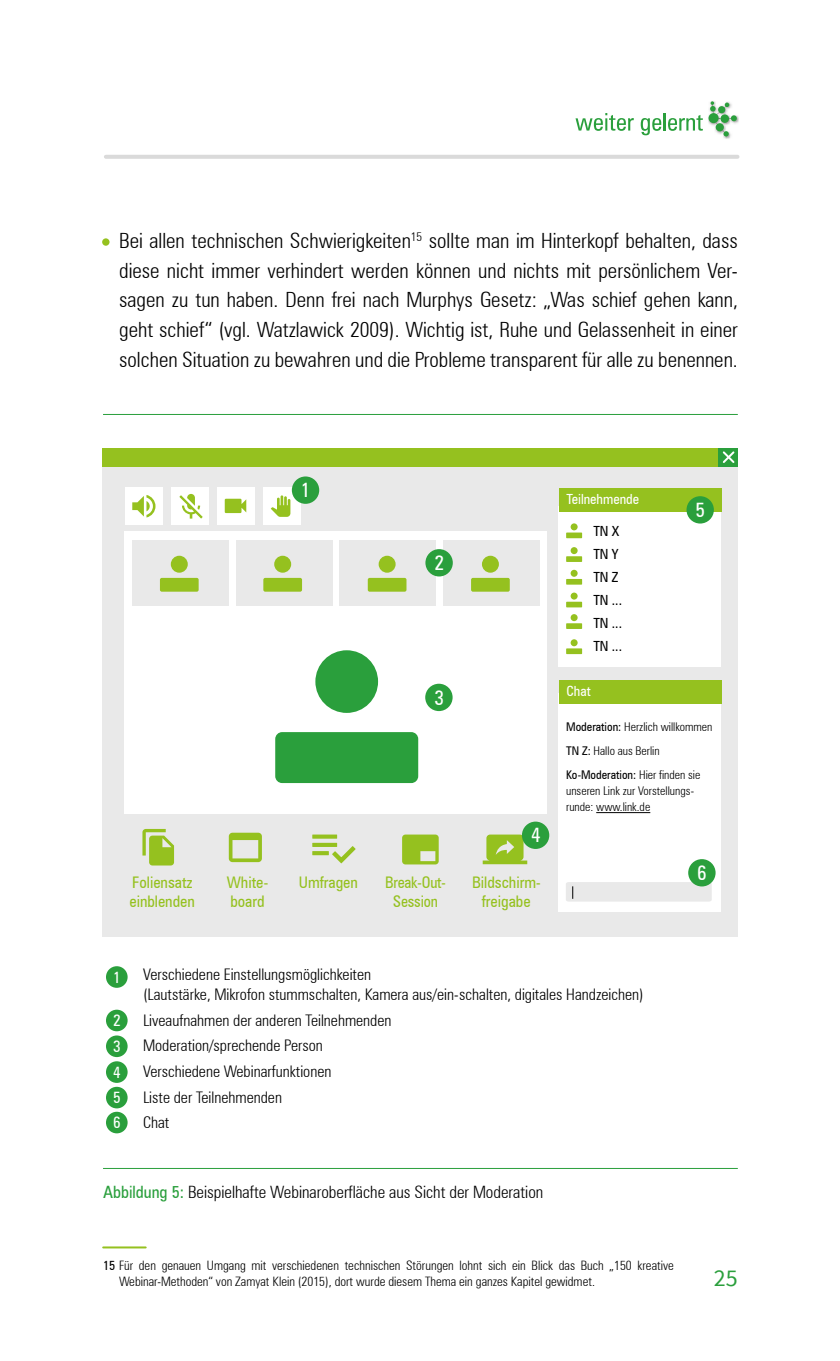
<style>
.page{position:relative;width:840px;height:1361px;background:#fff}
.page>*{position:absolute;margin:0;border:0;box-sizing:border-box;transform-origin:0 0}
.t1{font:24px "Source Sans Pro";color:#2a9f3c}
.Aufzählung{font:300 condensed 21px/29.6px "Zurich BT";color:#000;text-align:justify}
.t2{font:condensed 20.2px "Zurich BT";color:#fff}
.Abbildungsunterschri{font:300 condensed 17px "Zurich BT";color:#000}
.t3{font:300 condensed 16px/20px "Zurich BT";color:#000}
.t4{font:condensed 16px/19.2px "Zurich BT";color:#95c11f}
.t5{font:condensed 16px "Zurich BT";color:#95c11f;scale:.96 1}
.t6{font:condensed 16px "Zurich BT";color:#fff}
.t7{font:condensed 14px "Zurich BT";color:#000}
.t8{font:condensed 14px "Zurich BT";color:#fff}
.Fußnote{font:300 condensed 13px/16px "Zurich BT";color:#000}
.t9{font:300 condensed 12px/16px "Zurich BT";color:#000}
.s1{font-weight:400}
.s2{font-weight:400;color:#2a9f3c}
</style>
<div class="page">
<svg style="left:575px;top:113px;width:58px;height:18px"></svg>
<svg style="left:640px;top:113px;width:62px;height:22px"></svg>
<img style="left:708px;top:115px;width:30px;height:24px">
<svg style="left:709px;top:101px;width:27px;height:35px"></svg>
<hr style="left:106px;top:155px;width:631px;height:4px;background:#dadada">
<div style="left:102px;top:238px;width:7px;height:8px;background:#95c11f;border-radius:50%"></div>
<hr style="left:103px;top:1246px;width:43px;height:2px;background:#95c11f">
<hr style="left:103px;top:1168px;width:634px;height:1px;background:#2a9f3c">
<hr style="left:103px;top:414px;width:634px;height:1px;background:#2a9f3c">
<div style="left:102px;top:448px;width:635px;height:489px;background:#e9e9e9"></div>
<div style="left:102px;top:448px;width:635px;height:19px;background:#95c11f"></div>
<div style="left:718px;top:448px;width:19px;height:19px;background:#2a9f3c"></div>
<svg style="left:722px;top:451px;width:13px;height:12px"></svg>
<div style="left:125px;top:487px;width:37px;height:37px;background:#fff"></div>
<div style="left:125px;top:532px;width:422px;height:282px;background:#fff"></div>
<div style="left:217px;top:487px;width:37px;height:37px;background:#fff"></div>
<div style="left:171px;top:487px;width:38px;height:37px;background:#fff"></div>
<div style="left:263px;top:487px;width:38px;height:37px;background:#fff"></div>
<div style="left:558px;top:506px;width:162px;height:161px;background:#fff"></div>
<div style="left:558px;top:693px;width:162px;height:218px;background:#fff"></div>
<div style="left:133px;top:540px;width:96px;height:65px;background:#e9e9e9"></div>
<div style="left:236px;top:540px;width:96px;height:65px;background:#e9e9e9"></div>
<div style="left:339px;top:540px;width:96px;height:65px;background:#e9e9e9"></div>
<div style="left:442px;top:540px;width:97px;height:65px;background:#e9e9e9"></div>
<div style="left:275px;top:732px;width:143px;height:51px;background:#2a9f3c;border-radius:7px"></div>
<div style="left:315px;top:650px;width:63px;height:63px;background:#2a9f3c;border-radius:50%"></div>
<div style="left:160px;top:578px;width:38px;height:14px;background:#95c11f;border-radius:2px"></div>
<div style="left:263px;top:578px;width:39px;height:14px;background:#95c11f;border-radius:2px"></div>
<div style="left:367px;top:578px;width:39px;height:14px;background:#95c11f;border-radius:2px"></div>
<div style="left:471px;top:578px;width:38px;height:14px;background:#95c11f;border-radius:2px"></div>
<div style="left:566px;top:532px;width:15px;height:6px;background:#95c11f"></div>
<div style="left:566px;top:556px;width:15px;height:6px;background:#95c11f"></div>
<div style="left:566px;top:579px;width:15px;height:5px;background:#95c11f"></div>
<div style="left:566px;top:602px;width:15px;height:5px;background:#95c11f"></div>
<div style="left:566px;top:623px;width:15px;height:6px;background:#95c11f"></div>
<div style="left:566px;top:648px;width:15px;height:6px;background:#95c11f"></div>
<div style="left:171px;top:556px;width:17px;height:17px;background:#95c11f;border-radius:50%"></div>
<div style="left:274px;top:556px;width:17px;height:17px;background:#95c11f;border-radius:50%"></div>
<div style="left:378px;top:556px;width:17px;height:17px;background:#95c11f;border-radius:50%"></div>
<div style="left:481px;top:556px;width:17px;height:17px;background:#95c11f;border-radius:50%"></div>
<div style="left:570px;top:523px;width:7px;height:7px;background:#95c11f;border-radius:50%"></div>
<div style="left:570px;top:547px;width:7px;height:7px;background:#95c11f;border-radius:50%"></div>
<div style="left:570px;top:570px;width:7px;height:7px;background:#95c11f;border-radius:50%"></div>
<div style="left:570px;top:592px;width:7px;height:7px;background:#95c11f;border-radius:50%"></div>
<div style="left:570px;top:614px;width:7px;height:7px;background:#95c11f;border-radius:50%"></div>
<div style="left:570px;top:639px;width:7px;height:7px;background:#95c11f;border-radius:50%"></div>
<div style="left:558px;top:488px;width:163px;height:23px;background:#95c11f"></div>
<div style="left:558px;top:680px;width:163px;height:23px;background:#95c11f"></div>
<hr style="left:596px;top:812px;width:54px;height:1px;background:#000">
<div style="left:106px;top:966px;width:21px;height:22px;background:#2a9f3c;border-radius:50%"></div>
<div style="left:292px;top:476px;width:27px;height:28px;background:#2a9f3c;border-radius:50%"></div>
<div style="left:106px;top:1009px;width:21px;height:22px;background:#2a9f3c;border-radius:50%"></div>
<div style="left:425px;top:549px;width:27px;height:27px;background:#2a9f3c;border-radius:50%"></div>
<div style="left:106px;top:1035px;width:21px;height:22px;background:#2a9f3c;border-radius:50%"></div>
<div style="left:425px;top:684px;width:27px;height:27px;background:#2a9f3c;border-radius:50%"></div>
<div style="left:686px;top:496px;width:27px;height:27px;background:#2a9f3c;border-radius:50%"></div>
<div style="left:106px;top:1061px;width:21px;height:22px;background:#2a9f3c;border-radius:50%"></div>
<div style="left:106px;top:1087px;width:21px;height:21px;background:#2a9f3c;border-radius:50%"></div>
<div style="left:106px;top:1111px;width:21px;height:22px;background:#2a9f3c;border-radius:50%"></div>
<svg style="left:179px;top:494px;width:24px;height:24px"></svg>
<svg style="left:132px;top:495px;width:23px;height:22px"></svg>
<svg style="left:225px;top:499px;width:21px;height:14px"></svg>
<svg style="left:270px;top:495px;width:20px;height:22px"></svg>
<svg style="left:142px;top:829px;width:32px;height:36px"></svg>
<svg style="left:229px;top:832px;width:33px;height:30px"></svg>
<svg style="left:312px;top:834px;width:43px;height:29px"></svg>
<svg style="left:402px;top:834px;width:36px;height:30px"></svg>
<svg style="left:482px;top:834px;width:45px;height:30px"></svg>
<div style="left:521px;top:821px;width:28px;height:28px;background:#2a9f3c;border-radius:50%"></div>
<div style="left:566px;top:882px;width:145px;height:19px;background:#e9e9e9"></div>
<div style="left:687px;top:859px;width:28px;height:27px;background:#2a9f3c;border-radius:50%"></div>
<p class="Aufzählung" style="left:119px;top:226px;width:620px">Bei allen technischen Schwierigkeiten<sup>15</sup> sollte man im Hinterkopf behalten, dass diese nicht immer verhindert werden können und nichts mit persönlichem Ver&shy;sagen zu tun haben. Denn frei nach Murphys Gesetz: „Was schief gehen kann, geht schief“ (vgl. Watzlawick 2009). Wichtig ist, Ruhe und Gelassenheit in einer solchen Situation zu bewahren und die Probleme transparent für alle zu benennen.</p>
<p class="t4" style="left:132px;top:872px;width:61px">Foliensatz</p>
<p class="t4" style="left:129px;top:892px;width:67px">einblenden</p>
<p class="t2" style="left:301px;top:478px;width:11px">1</p>
<p class="t2" style="left:434px;top:550px;width:11px">2</p>
<p class="t2" style="left:434px;top:685px;width:11px">3</p>
<p class="t4" style="left:226px;top:872px;width:43px">White&shy;board</p>
<p class="t4" style="left:298px;top:872px;width:61px">Umfragen</p>
<p class="t5" style="left:385px;top:872px;width:65px">Break-Out-</p>
<p class="t5" style="left:393px;top:892px;width:48px">Session</p>
<p class="t2" style="left:530px;top:823px;width:11px">4</p>
<p class="t4" style="left:471px;top:872px;width:70px;text-align:center">Bildschirm&shy;freigabe</p>
<p class="t8" style="left:566px;top:491px;width:74px">Teilnehmende</p>
<p class="t7" style="left:593px;top:522px;width:28px">TN X</p>
<p class="t7" style="left:593px;top:545px;width:27px">TN Y</p>
<p class="t7" style="left:593px;top:568px;width:26px">TN Z</p>
<p class="t7" style="left:593px;top:591px;width:30px">TN ...</p>
<p class="t7" style="left:593px;top:614px;width:30px">TN ...</p>
<p class="t7" style="left:593px;top:637px;width:30px">TN ...</p>
<p class="t8" style="left:566px;top:683px;width:26px">Chat</p>
<p class="t2" style="left:695px;top:497px;width:11px">5</p>
<p class="t9" style="left:566px;top:719px;width:148px"><span class="s1">Moderation:</span> Herzlich willkommen</p>
<p class="t9" style="left:566px;top:743px;width:95px"><span class="s1">TN Z:</span> Hallo aus Berlin</p>
<p class="t9" style="left:566px;top:767px;width:136px"><span class="s1">Ko-Moderation:</span> Hier finden sie unseren Link zur Vorstellungs&shy;runde: www.link.de</p>
<p class="t2" style="left:697px;top:860px;width:11px">6</p>
<p class="t6" style="left:113px;top:967px;width:9px">1</p>
<p class="t6" style="left:113px;top:1010px;width:9px">2</p>
<p class="t6" style="left:113px;top:1036px;width:9px">3</p>
<p class="t6" style="left:113px;top:1062px;width:9px">4</p>
<p class="t6" style="left:113px;top:1088px;width:9px">5</p>
<p class="t6" style="left:113px;top:1112px;width:9px">6</p>
<p class="t3" style="left:143px;top:964px;width:502px">Verschiedene Einstellungsmöglichkeiten<br>(Lautstärke, Mikrofon stummschalten, Kamera aus/ein-schalten, digitales Handzeichen)</p>
<p class="t3" style="left:143px;top:1009px;width:250px">Liveaufnahmen der anderen Teilnehmenden</p>
<p class="t3" style="left:143px;top:1035px;width:181px">Moderation/sprechende Person</p>
<p class="t3" style="left:143px;top:1061px;width:190px">Verschiedene Webinarfunktionen</p>
<p class="t3" style="left:143px;top:1086px;width:140px">Liste der Teilnehmenden</p>
<p class="t3" style="left:143px;top:1112px;width:28px">Chat</p>
<p class="Abbildungsunterschri" style="left:103px;top:1181px;width:441px"><span class="s2">Abbildung 5:</span> Beispielhafte Webinaroberfläche aus Sicht der Moderation</p>
<p class="Fußnote" style="left:119px;top:1257px;width:556px;text-indent:-16px"><span class="s1">15</span> Für den genauen Umgang mit verschiedenen technischen Störungen lohnt sich ein Blick das Buch „150 kreative<br>Webinar-Methoden“ von Zamyat Klein (2015), dort wurde diesem Thema ein ganzes Kapitel gewidmet.</p>
<p class="t1" style="left:713px;top:1263px;width:25px">25</p>
</div>
